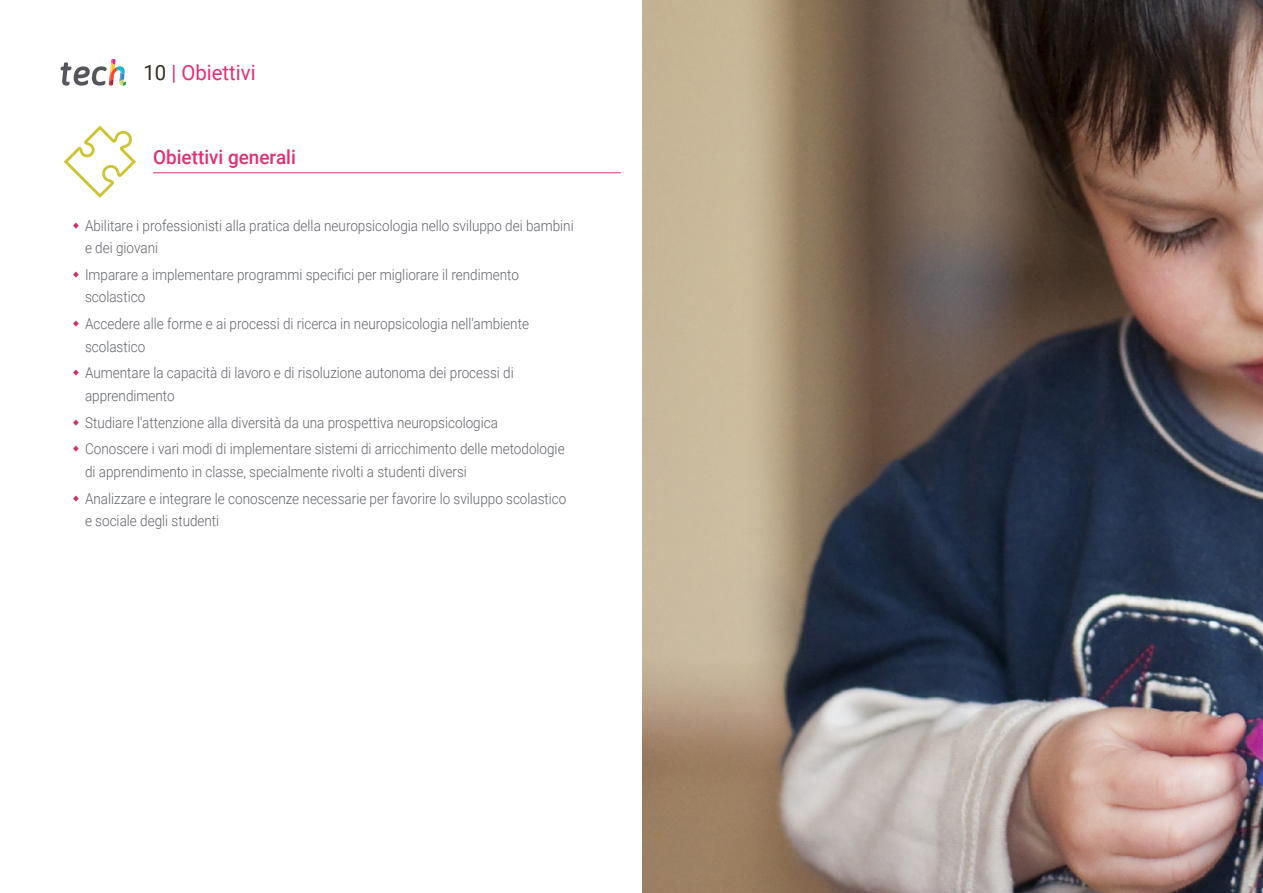
<style>
.page{position:relative;width:1263px;height:893px;background:#fff}
.page>*{position:absolute;margin:0;border:0;box-sizing:border-box;transform-origin:0 0}
.t1{font:21px "Roboto";color:#df3174}
.t2{font:500 19.5px "Roboto";color:#df3174}
.t3{font:300 15px/22.5px "Roboto";color:#61646a;scale:.9 1}
.s1{color:#312e20}
</style>
<div class="page">
<hr style="left:153px;top:172px;width:468px;height:1px;background:#df3174">
<svg style="left:64px;top:126px;width:72px;height:72px"></svg>
<svg style="left:61px;top:59px;width:65px;height:27px"></svg>
<img style="left:642px;top:0;width:621px;height:893px">
<h1 class="t1" style="left:144px;top:57px;width:114px"><span class="s1">10</span> | Obiettivi</h1>
<h2 class="t2" style="left:153px;top:144px;width:144px">Obiettivi generali</h2>
<p class="t3" style="left:85px;top:213px;width:544px">Abilitare i professionisti alla pratica della neuropsicologia nello sviluppo dei bambini e dei giovani</p>
<p class="t3" style="left:85px;top:263px;width:484px">Imparare a implementare programmi specifici per migliorare il rendimento scolastico</p>
<p class="t3" style="left:85px;top:312px;width:495px">Accedere alle forme e ai processi di ricerca in neuropsicologia nell'ambiente scolastico</p>
<p class="t3" style="left:85px;top:361px;width:478px">Aumentare la capacità di lavoro e di risoluzione autonoma dei processi di apprendimento</p>
<p class="t3" style="left:85px;top:408px;width:534px;line-height:26.7px">Studiare l'attenzione alla diversità da una prospettiva neuropsicologica<br>Conoscere i vari modi di implementare sistemi di arricchimento delle metodologie</p>
<p class="t3" style="left:85px;top:458px;width:536px;line-height:26.7px">di apprendimento in classe, specialmente rivolti a studenti diversi<br>Analizzare e integrare le conoscenze necessarie per favorire lo sviluppo scolastico</p>
<p class="t3" style="left:85px;top:509px;width:151px">e sociale degli studenti</p>
</div>
